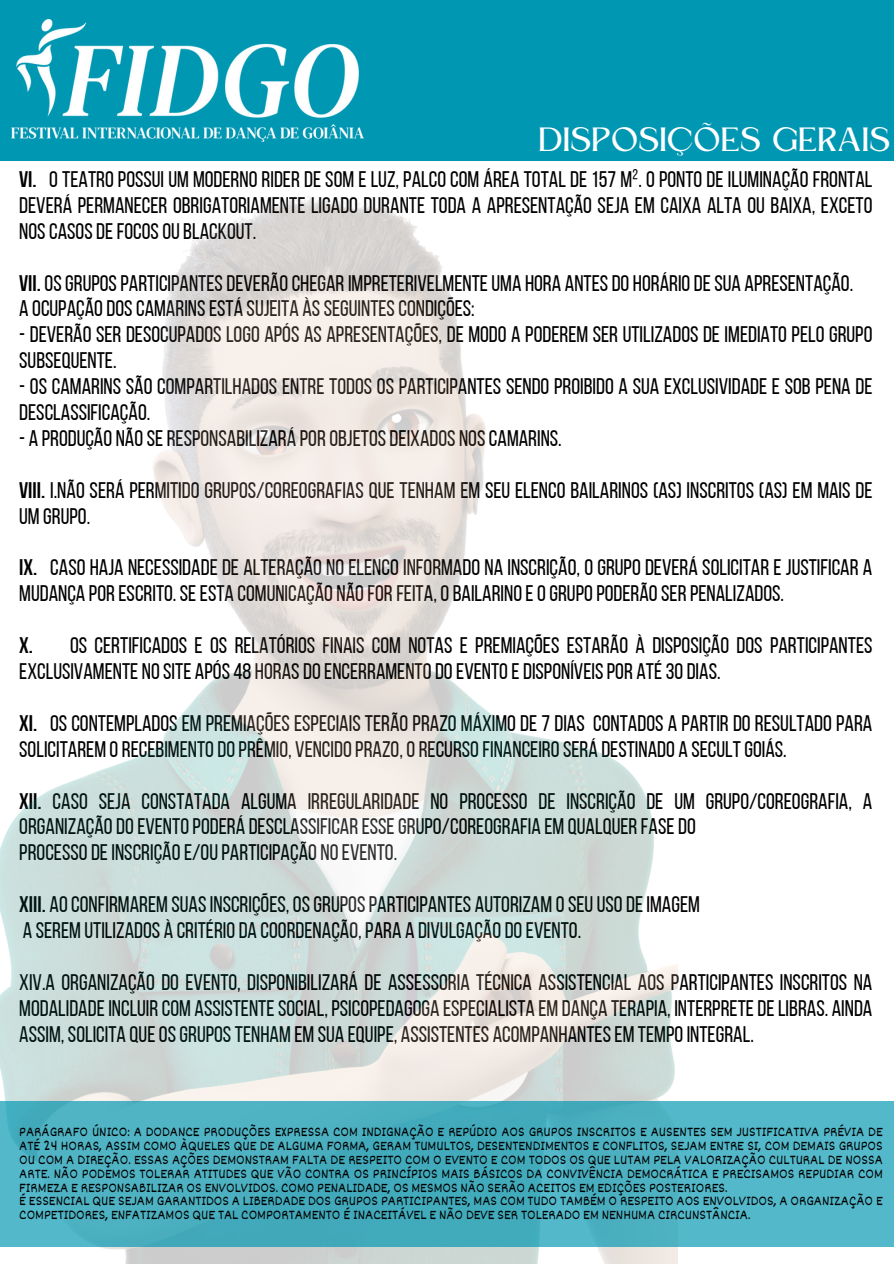
<style>
.page{position:relative;width:894px;height:1264px;background:#fff}
.page>*{position:absolute;margin:0;border:0;box-sizing:border-box;transform-origin:0 0}
.t1{font:31.35px "Kingred Serif";color:#fff}
.t2{font:22.5px/26px "Bebas Neue";color:#000}
.t3{font:14.1px/13.8px "Dekko";color:#000;text-align:justify}
.s1{font-weight:700}
</style>
<div class="page">
<div style="left:0;top:0;width:893px;height:161px;background:#0097b2"></div>
<img style="left:0;top:196px;width:677px;height:1067px">
<div style="left:0;top:1101px;width:893px;height:145px;background:linear-gradient(to right,#48aebf,#4eb5c6)"></div>
<img style="left:11px;top:20px;width:353px;height:122px">
<p class="t1" style="left:539px;top:128px;width:353px">DISPOSIÇÕES GERAIS</p>
<h1 class="t2" style="left:19px;top:168px;width:854px;text-align:justify"><span class="s1">VI.</span> O TEATRO POSSUI UM MODERNO RIDER DE SOM E LUZ, PALCO COM ÁREA TOTAL DE 157 M². O PONTO DE ILUMINAÇÃO FRONTAL DEVERÁ PERMANECER OBRIGATORIAMENTE LIGADO DURANTE TODA A APRESENTAÇÃO SEJA EM CAIXA ALTA OU BAIXA, EXCETO NOSCASOSDEFOCOSOUBLACKOUT.</h1>
<p class="t2" style="left:19px;top:272px;width:835px"><span class="s1">VII.</span> OSGRUPOSPARTICIPANTESDEVERÃOCHEGARIMPRETERIVELMENTEUMA HORA ANTESDO HORÁRIO DESUA APRESENTAÇÃO.<br>A OCUPAÇÃODOSCAMARINSESTÁ SUJEITA ÀSSEGUINTESCONDIÇÕES:</p>
<p class="t2" style="left:19px;top:324px;width:854px">- DEVERÃO SER DESOCUPADOS LOGO APÓS AS APRESENTAÇÕES, DE MODO A PODEREM SER UTILIZADOS DE IMEDIATO PELO GRUPO<br>SUBSEQUENTE.</p>
<p class="t2" style="left:19px;top:375px;width:854px">- OS CAMARINS SÃO COMPARTILHADOS ENTRE TODOS OS PARTICIPANTES SENDO PROIBIDO A SUA EXCLUSIVIDADE E SOB PENA DE<br>DESCLASSIFICAÇÃO.</p>
<p class="t2" style="left:19px;top:427px;width:544px">- A PRODUÇÃO NÃOSERESPONSABILIZARÁ POROBJETOSDEIXADOS NOSCAMARINS.</p>
<h2 class="t2" style="left:19px;top:479px;width:854px"><span class="s1">VIII.</span> I.NÃO SERÁ PERMITIDO GRUPOS/COREOGRAFIAS QUE TENHAM EM SEU ELENCO BAILARINOS (AS) INSCRITOS (AS) EM MAIS DE<br>UM GRUPO.</h2>
<h2 class="t2" style="left:19px;top:557px;width:854px"><span class="s1">IX.</span> CASO HAJA NECESSIDADE DE ALTERAÇÃO NO ELENCO INFORMADO NA INSCRIÇÃO, O GRUPO DEVERÁ SOLICITAR E JUSTIFICAR A<br>MUDANÇA PORESCRITO.SE ESTA COMUNICAÇÃO NÃO FORFEITA,O BAILARINOEOGRUPO PODERÃOSERPENALIZADOS.</h2>
<h2 class="t2" style="left:19px;top:634px;width:854px"><span class="s1">X.</span> OS CERTIFICADOS E OS RELATÓRIOS FINAIS COM NOTAS E PREMIAÇÕES ESTARÃO À DISPOSIÇÃO DOS PARTICIPANTES<br>EXCLUSIVAMENTE NOSITE APÓS 48 HORASDO ENCERRAMENTO DO EVENTOEDISPONÍVEISPOR ATÉ30 DIAS.</h2>
<h2 class="t2" style="left:19px;top:712px;width:854px"><span class="s1">XI.</span> OS CONTEMPLADOS EM PREMIAÇÕES ESPECIAIS TERÃO PRAZO MÁXIMO DE 7 DIAS CONTADOS A PARTIR DO RESULTADO PARA<br>SOLICITAREM ORECEBIMENTODOPRÊMIO, VENCIDO PRAZO,ORECURSOFINANCEIRO SERÁ DESTINADO A SECULTGOIÁS.</h2>
<h2 class="t2" style="left:19px;top:790px;width:854px"><span class="s1">XII.</span> CASO SEJA CONSTATADA ALGUMA IRREGULARIDADE NO PROCESSO DE INSCRIÇÃO DE UM GRUPO/COREOGRAFIA, A<br>ORGANIZAÇÃODOEVENTOPODERÁ DESCLASSIFICARESSEGRUPO/COREOGRAFIA EM QUALQUERFASEDO<br>PROCESSODEINSCRIÇÃOE/OUPARTICIPAÇÃO NO EVENTO.</h2>
<h2 class="t2" style="left:19px;top:893px;width:682px"><span class="s1">XIII.</span> AOCONFIRMAREM SUASINSCRIÇÕES,OSGRUPOSPARTICIPANTES AUTORIZAM O SEUUSO DE IMAGEM<br>A SEREM UTILIZADOS À CRITÉRIODA COORDENAÇÃO,PARA A DIVULGAÇÃODO EVENTO.</h2>
<h2 class="t2" style="left:19px;top:971px;width:854px;text-align:justify">XIV.A ORGANIZAÇÃO DO EVENTO, DISPONIBILIZARÁ DE ASSESSORIA TÉCNICA ASSISTENCIAL AOS PARTICIPANTES INSCRITOS NA MODALIDADE INCLUIR COM ASSISTENTE SOCIAL, PSICOPEDAGOGA ESPECIALISTA EM DANÇA TERAPIA, INTERPRETE DE LIBRAS. AINDA ASSIM,SOLICITA QUEOSGRUPOSTENHAM EM SUA EQUIPE, ASSISTENTES ACOMPANHANTES EM TEMPO INTEGRAL.</h2>
<h2 class="t3" style="left:19px;top:1124px;width:864px">PARÁGRAFO ÚNICO: A DODANCE PRODUÇÕES EXPRESSA COM INDIGNAÇÃO E REPÚDIO AOS GRUPOS INSCRITOS E AUSENTES SEM JUSTIFICATIVA PRÉVIA DE ATÉ 24 HORAS, ASSIM COMO ÀQUELES QUE DE ALGUMA FORMA, GERAM TUMULTOS, DESENTENDIMENTOS E CONFLITOS, SEJAM ENTRE SI, COM DEMAIS GRUPOS OU COM A DIREÇÃO. ESSAS AÇÕES DEMONSTRAM FALTA DE RESPEITO COM O EVENTO E COM TODOS OS QUE LUTAM PELA VALORIZAÇÃO CULTURAL DE NOSSA ARTE. NÃO PODEMOS TOLERAR ATITUDES QUE VÃO CONTRA OS PRINCÍPIOS MAIS BÁSICOS DA CONVIVÊNCIA DEMOCRÁTICA E PRECISAMOS REPUDIAR COM FIRMEZA E RESPONSABILIZAR OS ENVOLVIDOS. COMO PENALIDADE, OS MESMOS NÃO SERÃO ACEITOS EM EDIÇÕES POSTERIORES.</h2>
<h2 class="t3" style="left:19px;top:1193px;width:864px">É ESSENCIAL QUE SEJAM GARANTIDOS A LIBERDADE DOS GRUPOS PARTICIPANTES, MAS COM TUDO TAMBÉM O RESPEITO AOS ENVOLVIDOS, A ORGANIZAÇÃO E<br>COMPETIDORES, ENFATIZAMOS QUE TAL COMPORTAMENTO É INACEITÁVEL E NÃO DEVE SER TOLERADO EM NENHUMA CIRCUNSTÂNCIA.</h2>
</div>
